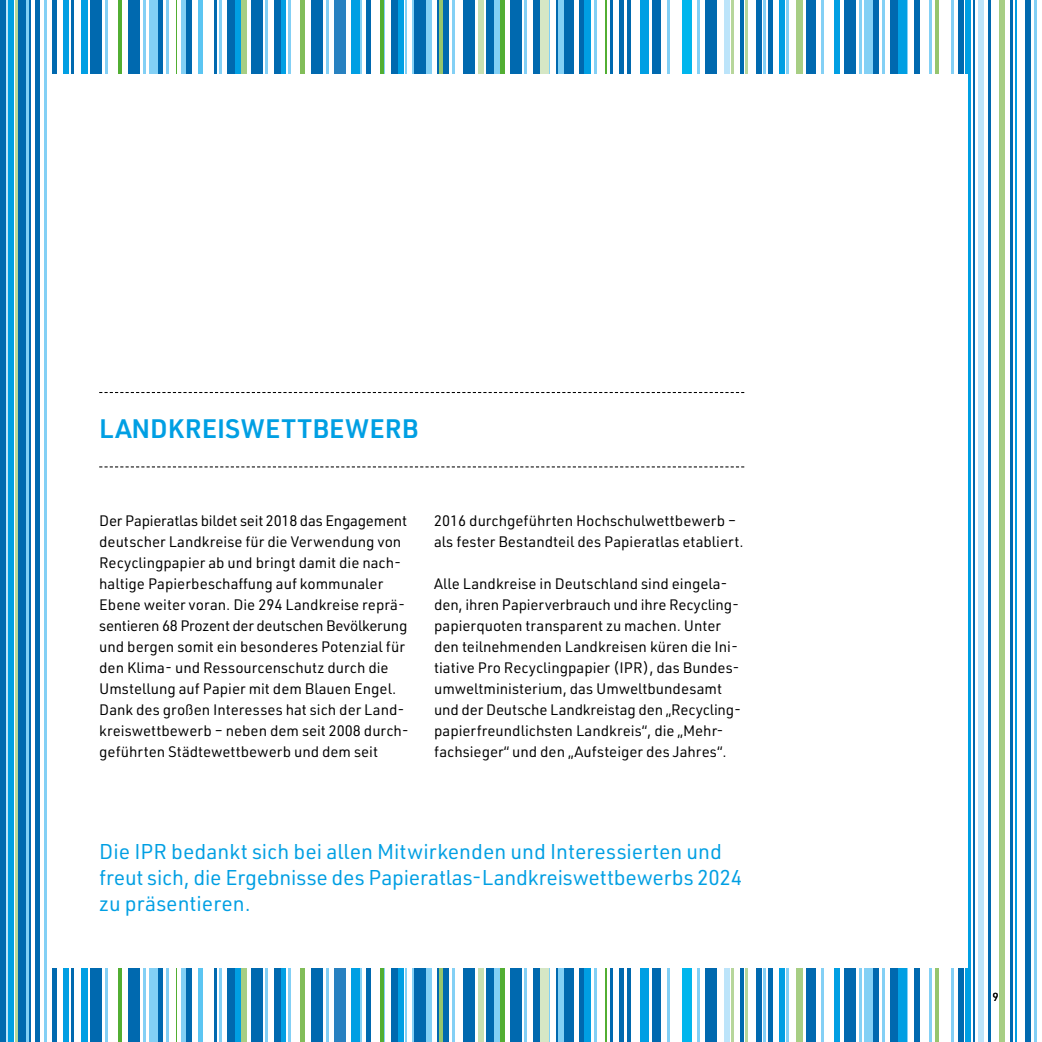
<style>
.page{position:relative;width:1042px;height:1042px;background:#fff}
.page>*{position:absolute;margin:0;border:0;box-sizing:border-box;transform-origin:0 0}
.t1{font:600 26.25px "URWDIN";letter-spacing:.01em;color:#009fe3}
.t2{font:21px/26.2px "URWDIN";color:#009fe3}
.t3{font:14.88px/21px "URWDIN";color:#000}
.t4{font:11.38px "URWDIN";color:#000}
</style>
<div class="page">
<svg style="left:412px;top:0;width:19px;height:1042px"></svg>
<div style="left:682px;top:0;width:10px;height:1042px;background:#00b6ed"></div>
<hr style="left:935px;top:0;width:4px;height:1042px;background:#95c56e">
<hr style="left:0;top:0;width:4px;height:1042px;background:#0069af">
<div style="left:705px;top:0;width:12px;height:1042px;background:#0069af"></div>
<svg style="left:965px;top:0;width:6px;height:1042px;fill:#009fe3"></svg>
<div style="left:22px;top:0;width:9px;height:1042px;background:#0069af"></div>
<hr style="left:740px;top:0;width:4px;height:1042px;background:#0069af">
<hr style="left:1010px;top:0;width:2px;height:1042px;background:#0069af">
<hr style="left:973px;top:0;width:1px;height:1042px;background:#0069af">
<hr style="left:53px;top:0;width:4px;height:1042px;background:#0069af">
<hr style="left:768px;top:0;width:4px;height:1042px;background:#0069af">
<hr style="left:1015px;top:0;width:2px;height:1042px;background:#009fe3">
<div style="left:91px;top:0;width:11px;height:1042px;background:#0069af"></div>
<div style="left:806px;top:0;width:10px;height:1042px;background:#0069af"></div>
<div style="left:128px;top:0;width:12px;height:1042px;background:#0069af"></div>
<div style="left:844px;top:0;width:11px;height:1042px;background:#0069af"></div>
<svg style="left:157px;top:0;width:6px;height:1042px"></svg>
<div style="left:867px;top:0;width:12px;height:1042px;background:#0069af"></div>
<div style="left:890px;top:0;width:12px;height:1042px;background:#0069af"></div>
<div style="left:198px;top:0;width:5px;height:1042px;background:#5bc5f2"></div>
<div style="left:914px;top:0;width:5px;height:1042px;background:#0069af"></div>
<div style="left:958px;top:0;width:6px;height:1042px;background:#0069af"></div>
<div style="left:227px;top:0;width:12px;height:1042px;background:#0069af"></div>
<div style="left:251px;top:0;width:11px;height:1042px;background:#0069af"></div>
<div style="left:274px;top:0;width:12px;height:1042px;background:#0069af"></div>
<div style="left:311px;top:0;width:12px;height:1042px;background:#0069af"></div>
<div style="left:334px;top:0;width:12px;height:1042px;background:#2881c0"></div>
<div style="left:366px;top:0;width:5px;height:1042px;background:#0069af"></div>
<div style="left:391px;top:0;width:11px;height:1042px;background:#0069af"></div>
<div style="left:414px;top:0;width:11px;height:1042px;background:#0069af"></div>
<div style="left:437px;top:0;width:12px;height:1042px;background:#0069af"></div>
<div style="left:463px;top:0;width:12px;height:1042px;background:#0069af"></div>
<div style="left:486px;top:0;width:12px;height:1042px;background:#0069af"></div>
<div style="left:510px;top:0;width:11px;height:1042px;background:#0069af"></div>
<div style="left:533px;top:0;width:11px;height:1042px;background:#0069af"></div>
<svg style="left:556px;top:0;width:12px;height:1042px"></svg>
<div style="left:579px;top:0;width:12px;height:1042px;background:#0069af"></div>
<hr style="left:610px;top:0;width:3px;height:1042px;background:#0069af">
<hr style="left:627px;top:0;width:4px;height:1042px;background:#0069af">
<div style="left:652px;top:0;width:9px;height:1042px;background:#0069af"></div>
<hr style="left:696px;top:0;width:3px;height:1042px;background:#83d0f5">
<hr style="left:951px;top:0;width:3px;height:1042px;background:#83d0f5">
<div style="left:15px;top:0;width:5px;height:1042px;background:#b7d69b"></div>
<hr style="left:731px;top:0;width:3px;height:1042px;background:#b7d69b">
<hr style="left:988px;top:0;width:2px;height:1042px;background:#0069af">
<hr style="left:44px;top:0;width:3px;height:1042px;background:#83d0f5">
<hr style="left:763px;top:0;width:3px;height:1042px;background:#83d0f5">
<hr style="left:1033px;top:0;width:3px;height:1042px;background:#83d0f5">
<hr style="left:71px;top:0;width:3px;height:1042px;background:#0069af">
<hr style="left:786px;top:0;width:3px;height:1042px;background:#83d0f5">
<hr style="left:105px;top:0;width:3px;height:1042px;background:#83d0f5">
<hr style="left:821px;top:0;width:3px;height:1042px;background:#83d0f5">
<hr style="left:143px;top:0;width:3px;height:1042px;background:#83d0f5">
<hr style="left:858px;top:0;width:3px;height:1042px;background:#83d0f5">
<hr style="left:166px;top:0;width:3px;height:1042px;background:#83d0f5">
<hr style="left:882px;top:0;width:2px;height:1042px;background:#83d0f5">
<hr style="left:905px;top:0;width:3px;height:1042px;background:#83d0f5">
<hr style="left:219px;top:0;width:3px;height:1042px;background:#83d0f5">
<hr style="left:929px;top:0;width:3px;height:1042px;background:#83d0f5">
<hr style="left:265px;top:0;width:3px;height:1042px;background:#83d0f5">
<hr style="left:288px;top:0;width:3px;height:1042px;background:#83d0f5">
<hr style="left:326px;top:0;width:2px;height:1042px;background:#83d0f5">
<hr style="left:359px;top:0;width:3px;height:1042px;background:#83d0f5">
<hr style="left:382px;top:0;width:3px;height:1042px;background:#83d0f5">
<hr style="left:405px;top:0;width:2px;height:1042px;background:#83d0f5">
<hr style="left:452px;top:0;width:2px;height:1042px;background:#83d0f5">
<hr style="left:524px;top:0;width:3px;height:1042px;background:#83d0f5">
<hr style="left:547px;top:0;width:3px;height:1042px;background:#83d0f5">
<hr style="left:594px;top:0;width:3px;height:1042px;background:#83d0f5">
<hr style="left:667px;top:0;width:3px;height:1042px;background:#83d0f5">
<svg style="left:5px;top:0;width:3px;height:1042px;background:#7dbbe1"></svg>
<div style="left:724px;top:0;width:5px;height:1042px;background:#bce4fa"></div>
<div style="left:978px;top:0;width:6px;height:1042px;background:#bce4fa"></div>
<div style="left:64px;top:0;width:5px;height:1042px;background:#009fe3"></div>
<div style="left:779px;top:0;width:5px;height:1042px;background:#009fe3"></div>
<div style="left:149px;top:0;width:8px;height:1042px;background:#83d0f5"></div>
<div style="left:864px;top:0;width:9px;height:1042px;background:#83d0f5"></div>
<div style="left:181px;top:0;width:9px;height:1042px;background:#83d0f5"></div>
<div style="left:898px;top:0;width:8px;height:1042px;background:#009fe3"></div>
<div style="left:235px;top:0;width:8px;height:1042px;background:#009fe3"></div>
<div style="left:281px;top:0;width:5px;height:1042px;background:#009fe3"></div>
<div style="left:351px;top:0;width:9px;height:1042px;background:#009fe3"></div>
<div style="left:398px;top:0;width:6px;height:1042px;background:#009fe3"></div>
<div style="left:494px;top:0;width:8px;height:1042px;background:#83d0f5"></div>
<div style="left:540px;top:0;width:9px;height:1042px;background:#d6e7c5"></div>
<div style="left:584px;top:0;width:7px;height:1042px;background:#009fe3"></div>
<div style="left:640px;top:0;width:9px;height:1042px;background:#009fe3"></div>
<hr style="left:745px;top:0;width:3px;height:1042px;background:#b7d69b">
<div style="left:999px;top:0;width:6px;height:1042px;background:#a7ce84"></div>
<div style="left:81px;top:0;width:7px;height:1042px;background:#009fe3"></div>
<div style="left:796px;top:0;width:7px;height:1042px;background:#a7ce84"></div>
<div style="left:478px;top:0;width:6px;height:1042px;background:#c7dfb0"></div>
<hr style="left:118px;top:0;width:4px;height:1042px;background:#52ae32">
<div style="left:834px;top:0;width:5px;height:1042px;background:#009fe3"></div>
<hr style="left:176px;top:0;width:1px;height:1042px;background:#52ae32">
<div style="left:241px;top:0;width:5px;height:1042px;background:#a7ce84"></div>
<div style="left:300px;top:0;width:5px;height:1042px;background:#81bd58"></div>
<hr style="left:380px;top:0;width:4px;height:1042px;background:#52ae32">
<hr style="left:439px;top:0;width:3px;height:1042px;background:#95c56e">
<div style="left:499px;top:0;width:5px;height:1042px;background:#52ae32"></div>
<div style="left:558px;top:0;width:5px;height:1042px;background:#83d0f5"></div>
<div style="left:619px;top:0;width:5px;height:1042px;background:#0069af"></div>
<hr style="left:606px;top:0;width:1px;height:1042px;background:#52ae32">
<div style="left:35px;top:0;width:5px;height:1042px;background:#0069af"></div>
<div style="left:756px;top:0;width:5px;height:1042px;background:#0069af"></div>
<div style="left:1025px;top:0;width:6px;height:1042px;background:#0069af"></div>
<div style="left:186px;top:0;width:6px;height:1042px;background:#0069af"></div>
<hr style="left:215px;top:0;width:2px;height:1042px;background:#0069af">
<div style="left:568px;top:0;width:6px;height:1042px;background:#0069af"></div>
<hr style="left:3px;top:0;width:2px;height:1042px;background:#0069af">
<div style="left:8px;top:0;width:5px;height:1042px;background:#009fe3"></div>
<hr style="left:26px;top:0;width:3px;height:1042px;background:#83d0f5">
<div style="left:18px;top:0;width:6px;height:1042px;background:#0069af"></div>
<div style="left:50px;top:74px;width:917px;height:893px;background:#fff"></div>
<svg style="left:99px;top:392px;width:645px;height:1px"></svg>
<svg style="left:99px;top:466px;width:645px;height:1px"></svg>
<h1 class="t1" style="left:99px;top:411px;width:321px">LANDKREISWETTBEWERB</h1>
<p class="t3" style="left:99px;top:510px;width:311px">Der Papieratlas bildet seit 2018 das Engagement deutscher Landkreise für die Verwendung von Recyclingpapier ab und bringt damit die nach&shy;haltige Papierbeschaffung auf kommunaler Ebene weiter voran. Die 294 Landkreise reprä&shy;sentieren 68 Prozent der deutschen Bevölkerung und bergen somit ein besonderes Potenzial für den Klima- und Ressourcenschutz durch die Umstellung auf Papier mit dem Blauen Engel.<br>Dank des großen Interesses hat sich der Land&shy;kreiswettbewerb – neben dem seit 2008 durch&shy;geführten Städtewettbewerb und dem seit</p>
<p class="t3" style="left:434px;top:510px;width:311px">2016 durchgeführten Hochschulwettbewerb – als fester Bestandteil des Papieratlas etabliert.</p>
<p class="t3" style="left:434px;top:573px;width:308px">Alle Landkreise in Deutschland sind eingela&shy;den, ihren Papierverbrauch und ihre Recycling&shy;papierquoten transparent zu machen. Unter den teilnehmenden Landkreisen küren die Ini&shy;tiative Pro Recyclingpapier (IPR), das Bundes&shy;umweltministerium, das Umweltbundesamt und der Deutsche Landkreistag den „Recycling&shy;papierfreundlichsten Landkreis“, die „Mehr&shy;fachsieger“ und den „Aufsteiger des Jahres“.</p>
<h2 class="t2" style="left:99px;top:837px;width:644px">Die IPR bedankt sich bei allen Mitwirkenden und Interessierten und freut sich, die Ergebnisse des Papieratlas-Landkreiswettbewerbs 2024 zu präsentieren.</h2>
<p class="t4" style="left:992px;top:989px;width:8px">9</p>
</div>
